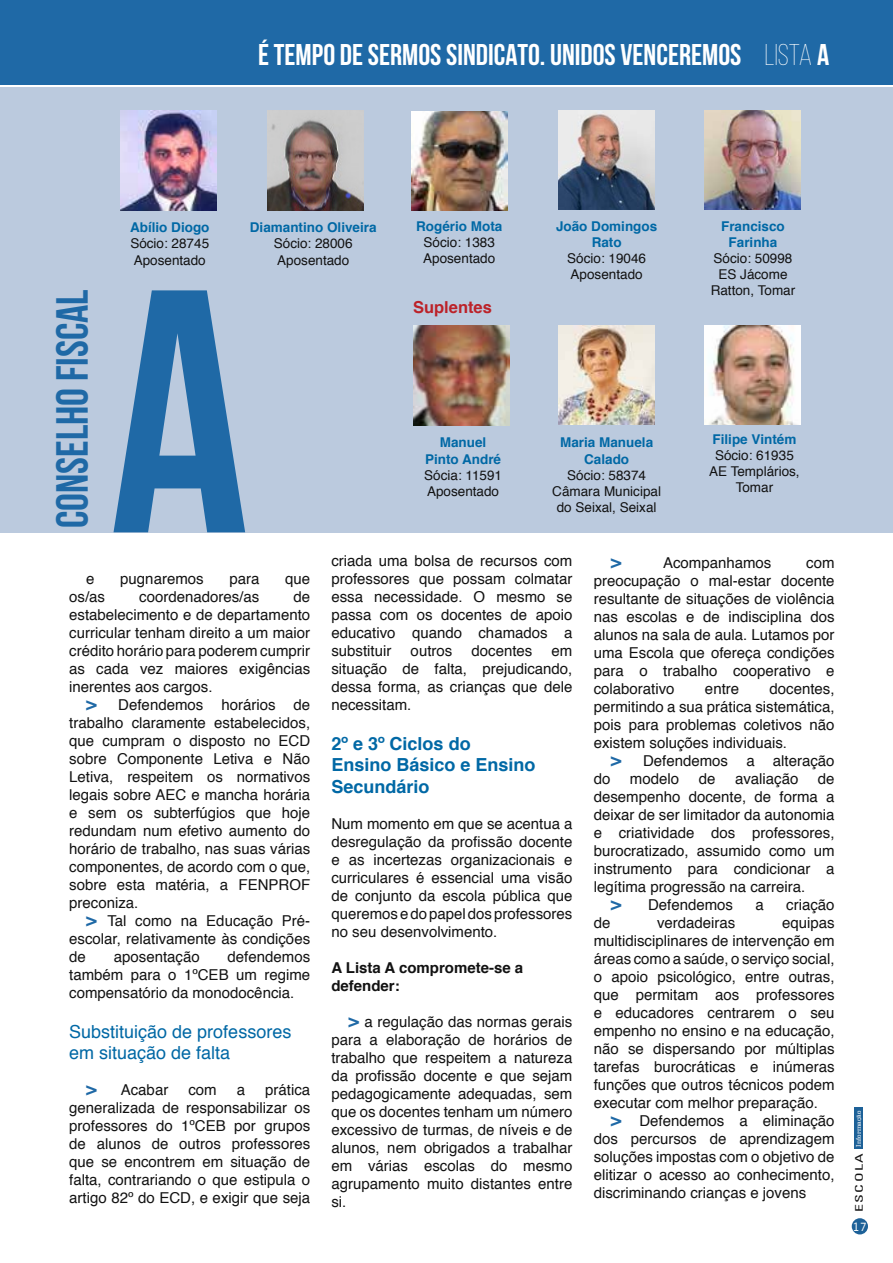
<style>
.page{position:relative;width:893px;height:1263px;background:#fff}
.page>*{position:absolute;margin:0;border:0;box-sizing:border-box;transform-origin:0 0}
.t1{font:700 345.6px "Bebas Neue";color:#1f69a6}
.t2{font:700 45px "Bebas Neue";color:#1f69a6}
.t3{font:700 30px "Bebas Neue";color:#fff}
.t4{font:18px/21.6px "Helvetica";color:#0068a5}
.t5{font:700 18px/21.6px "Helvetica";color:#0068a5}
.t6{font:700 16.5px "Helvetica";color:#bc2229}
.t7{font:15px/18px "Helvetica";color:#121212;text-align:justify}
.t8{font:700 15px/18px "Helvetica";color:#121212}
.t9{font:13.5px/16.2px "Helvetica";color:#121212}
.t10{font:700 13.5px/16.2px "Helvetica";color:#0068a5;text-align:center}
.t11{font:12px "Andale Mono";color:#fff}
.t12{font:condensed 10.5px "Univers";letter-spacing:.1em;color:#121212;scale:1.5 1}
.t13{font:6.75px "Civic";letter-spacing:.01em;color:#fff;scale:1.33 1}
.s1{font-weight:300}
.s2{font-weight:700;font-size:18px;color:#1f69a6}
</style>
<div class="page">
<div style="left:854px;top:1107px;width:9px;height:43px;background:#1d6198"></div>
<div style="left:852px;top:1218px;width:16px;height:16px;background:#1d6198;border-radius:50%"></div>
<div style="left:854px;top:1149px;width:9px;height:63px;background:#fff"></div>
<div style="left:0;top:0;width:893px;height:85px;background:#1f69a6"></div>
<div style="left:0;top:86px;width:893px;height:447px;background:#bbcade"></div>
<img style="left:121px;top:111px;width:96px;height:99px">
<img style="left:267px;top:111px;width:96px;height:99px">
<img style="left:559px;top:110px;width:96px;height:99px">
<img style="left:411px;top:112px;width:96px;height:98px">
<img style="left:705px;top:110px;width:96px;height:99px">
<img style="left:413px;top:326px;width:96px;height:100px">
<img style="left:558px;top:326px;width:96px;height:99px">
<img style="left:704px;top:326px;width:96px;height:99px">
<h3 class="t3" style="left:258px;top:38px;width:572px">É TEMPO DE SERMOS SINDICATO. UNIDOS VENCEREMOS <span class="s1">LISTA</span> A</h3>
<h2 class="t2" style="left:48px;top:528px;width:240px;rotate:-90deg">conselho fiscal</h2>
<p class="t10" style="left:130px;top:220px;width:81px">Abílio Diogo</p>
<p class="t9" style="left:130px;top:236px;width:80px">Sócio: 28745<br>Aposentado</p>
<p class="t10" style="left:250px;top:220px;width:128px">Diamantino Oliveira</p>
<p class="t9" style="left:274px;top:236px;width:80px">Sócio: 28006<br>Aposentado</p>
<p class="t10" style="left:416px;top:218px;width:88px">Rogério Mota</p>
<p class="t9" style="left:423px;top:234px;width:74px">Sócio: 1383<br>Aposentado</p>
<h1 class="t1" style="left:110px;top:223px;width:141px">A</h1>
<p class="t6" style="left:413px;top:294px;width:80px">Suplentes</p>
<p class="t10" style="left:425px;top:435px;width:78px">Manuel<br>Pinto André</p>
<p class="t9" style="left:424px;top:467px;width:79px">Sócia: 11591<br>Aposentado</p>
<p class="t10" style="left:556px;top:218px;width:103px">João Domingos<br>Rato</p>
<p class="t9" style="left:567px;top:250px;width:80px">Sócio: 19046<br>Aposentado</p>
<p class="t10" style="left:721px;top:218px;width:65px">Francisco<br>Farinha</p>
<p class="t9" style="left:711px;top:250px;width:86px;text-align:center">Sócio: 50998<br>ES Jácome<br>Ratton, Tomar</p>
<p class="t10" style="left:560px;top:435px;width:95px">Maria Manuela<br>Calado</p>
<p class="t9" style="left:552px;top:467px;width:110px;text-align:center">Sócio: 58374<br>Câmara Municipal do Seixal, Seixal</p>
<p class="t10" style="left:712px;top:431px;width:85px">Filipe Vintém</p>
<p class="t9" style="left:709px;top:447px;width:92px;text-align:center">Sócio: 61935<br>AE Templários,<br>Tomar</p>
<p class="t7" style="left:86px;top:570px;width:10px">e</p>
<p class="t7" style="left:120px;top:570px;width:85px">pugnaremos</p>
<p class="t7" style="left:229px;top:570px;width:32px">para</p>
<p class="t7" style="left:285px;top:570px;width:27px">que</p>
<p class="t7" style="left:69px;top:588px;width:37px">os/as</p>
<p class="t7" style="left:139px;top:588px;width:122px">coordenadores/as</p>
<p class="t7" style="left:69px;top:588px;width:242px;text-indent:224px">de estabelecimento e de departamento curricular tenham direito a um maior crédito horário para poderem cumprir as cada vez maiores exigências inerentes aos cargos.</p>
<p class="t7" style="left:69px;top:696px;width:242px;text-indent:17px"><span class="s2">&gt;</span> Defendemos horários de trabalho claramente estabelecidos, que cumpram o disposto no ECD sobre Componente Letiva e Não Letiva, respeitem os normativos legais sobre AEC e mancha horária e sem os subterfúgios que hoje redundam num efetivo aumento do horário de trabalho, nas suas várias componentes, de acordo com o que, sobre esta matéria, a FENPROF preconiza.</p>
<p class="t7" style="left:69px;top:912px;width:242px;text-indent:17px"><span class="s2">&gt;</span> Tal como na Educação Pré&shy;escolar, relativamente às condições de</p>
<p class="t7" style="left:69px;top:948px;width:242px;text-indent:158px">defendemos também para o 1ºCEB um regime compensatório da monodocência.</p>
<p class="t4" style="left:69px;top:1021px;width:224px">Substituição de professores em situação de falta</p>
<p class="t7" style="left:86px;top:1081px;width:84px"><span class="s2">&gt;</span> Acabar</p>
<p class="t7" style="left:188px;top:1081px;width:30px">com</p>
<p class="t7" style="left:237px;top:1081px;width:10px">a</p>
<p class="t7" style="left:114px;top:948px;width:87px">aposentação</p>
<p class="t7" style="left:69px;top:1081px;width:242px;text-indent:196px">prática generalizada de responsabilizar os professores do 1ºCEB por grupos de alunos de outros professores que se encontrem em situação de falta, contrariando o que estipula o artigo 82º do ECD, e exigir que seja</p>
<p class="t7" style="left:331px;top:552px;width:242px">criada uma bolsa de recursos com professores que possam colmatar essa necessidade. O mesmo se passa com os docentes de apoio educativo quando chamados a substituir</p>
<p class="t7" style="left:411px;top:642px;width:43px">outros</p>
<p class="t7" style="left:471px;top:642px;width:62px">docentes</p>
<p class="t7" style="left:331px;top:642px;width:242px;text-indent:220px">em situação de falta, prejudicando, dessa forma, as crianças que dele necessitam.</p>
<p class="t5" style="left:331px;top:733px;width:206px">2º e 3º Ciclos do<br>Ensino Básico e Ensino<br>Secundário</p>
<p class="t7" style="left:331px;top:815px;width:242px">Num momento em que se acentua a desregulação da profissão docente e as incertezas organizacionais e curriculares é essencial uma visão de conjunto da escola pública que queremos e do papel dos professores no seu desenvolvimento.</p>
<p class="t8" style="left:331px;top:959px;width:193px">A Lista A compromete-se a defender:</p>
<p class="t7" style="left:331px;top:1013px;width:242px;text-indent:17px"><span class="s2">&gt;</span> a regulação das normas gerais para a elaboração de horários de trabalho que respeitem a natureza da profissão docente e que sejam pedagogicamente adequadas, sem que os docentes tenham um número excessivo de turmas, de níveis e de alunos, nem obrigados a trabalhar em várias escolas do mesmo agrupamento muito distantes entre si.</p>
<p class="t7" style="left:611px;top:554px;width:162px"><span class="s2">&gt;</span> Acompanhamos</p>
<p class="t7" style="left:594px;top:554px;width:242px;text-indent:213px">com preocupação o mal-estar docente resultante de situações de violência nas escolas e de indisciplina dos alunos na sala de aula. Lutamos por uma Escola que ofereça condições para o trabalho cooperativo e colaborativo</p>
<p class="t7" style="left:594px;top:680px;width:242px;text-indent:176px">docentes, permitindo a sua prática sistemática, pois para problemas coletivos não existem soluções individuais.</p>
<p class="t7" style="left:611px;top:752px;width:225px"><span class="s2">&gt;</span> Defendemos a alteração</p>
<p class="t7" style="left:594px;top:770px;width:18px">do</p>
<p class="t7" style="left:630px;top:770px;width:51px">modelo</p>
<p class="t7" style="left:699px;top:770px;width:18px">de</p>
<p class="t7" style="left:735px;top:770px;width:65px">avaliação</p>
<p class="t7" style="left:818px;top:770px;width:18px">de</p>
<p class="t7" style="left:594px;top:788px;width:242px">desempenho docente, de forma a</p>
<p class="t7" style="left:594px;top:806px;width:242px">deixar de ser limitador da autonomia</p>
<p class="t7" style="left:594px;top:824px;width:242px">e criatividade dos professores,</p>
<p class="t7" style="left:594px;top:842px;width:242px">burocratizado, assumido como um</p>
<p class="t7" style="left:594px;top:860px;width:242px">instrumento para condicionar a</p>
<p class="t7" style="left:594px;top:878px;width:213px">legítima progressão na carreira.</p>
<p class="t7" style="left:611px;top:896px;width:124px"><span class="s2">&gt;</span> Defendemos</p>
<p class="t7" style="left:755px;top:896px;width:10px">a</p>
<p class="t7" style="left:786px;top:896px;width:50px">criação</p>
<p class="t7" style="left:594px;top:914px;width:18px">de</p>
<p class="t7" style="left:657px;top:914px;width:80px">verdadeiras</p>
<p class="t7" style="left:705px;top:680px;width:36px">entre</p>
<p class="t7" style="left:594px;top:914px;width:242px;text-indent:188px">equipas multidisciplinares de intervenção em áreas como a saúde, o serviço social, o apoio psicológico, entre outras, que permitam aos professores e educadores centrarem o seu empenho no ensino e na educação, não se dispersando por múltiplas tarefas burocráticas e inúmeras funções que outros técnicos podem executar com melhor preparação.</p>
<p class="t7" style="left:594px;top:1112px;width:242px;text-indent:17px"><span class="s2">&gt;</span> Defendemos a eliminação dos percursos de aprendizagem soluções impostas com o objetivo de elitizar o acesso ao conhecimento, discriminando crianças e jovens</p>
<p class="t13" style="left:855px;top:1147px;width:29px;rotate:-90deg">Informação</p>
<p class="t12" style="left:852px;top:1212px;width:41px;rotate:-90deg">ESCOLA</p>
<p class="t11" style="left:852px;top:1219px;width:16px">17</p>
</div>
